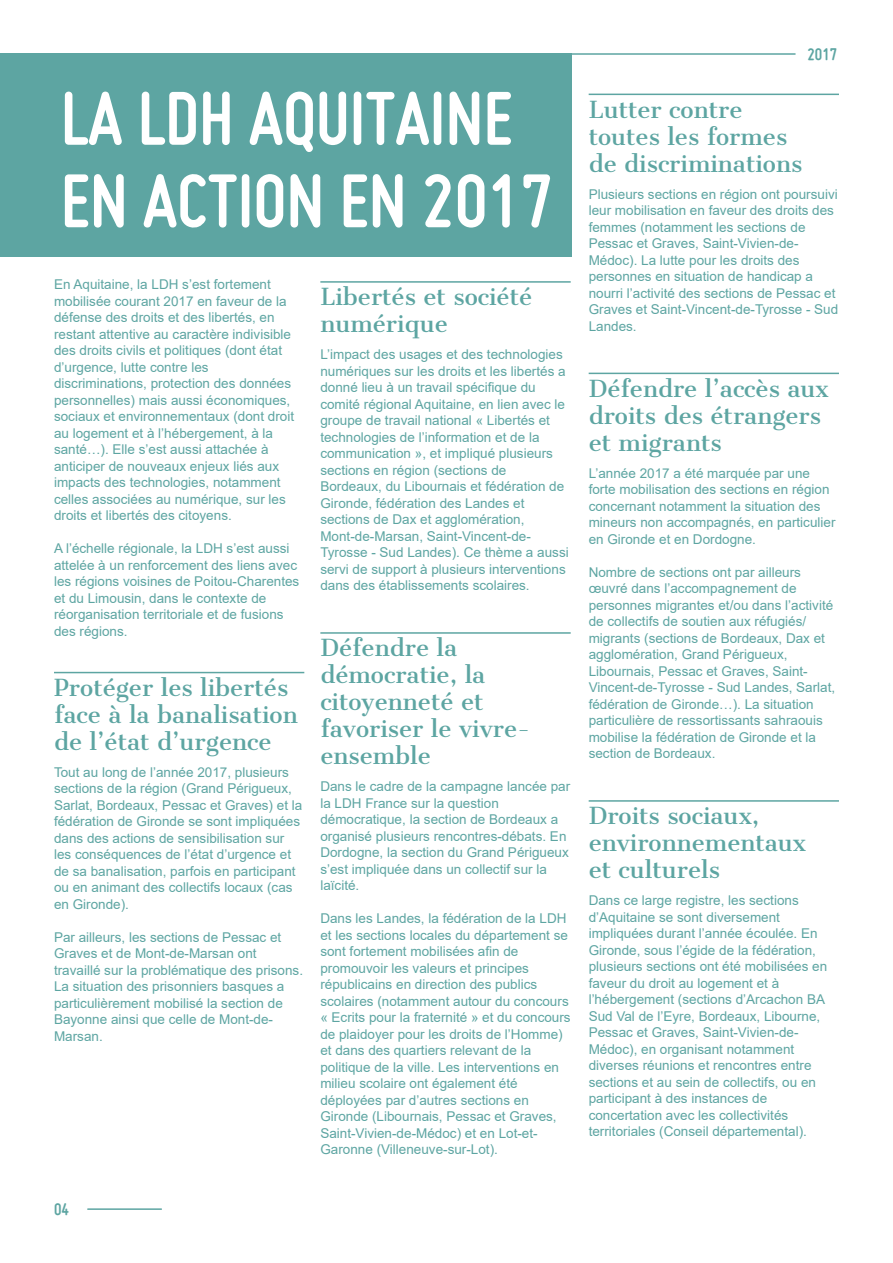
<style>
.page{position:relative;width:893px;height:1263px;background:#fff}
.page>*{position:absolute;margin:0;border:0;box-sizing:border-box;transform-origin:0 0}
.t1{font:700 79.05px/82.5px "Miso";color:#fff}
.t2{font:22.5px/27px "Cantata One";color:#5da5a2}
.t3{font:700 18px "Miso";color:#5da5a2}
.t4{font:13.5px/16.5px "Arial";color:#5da5a2}
</style>
<div class="page">
<hr style="left:171px;top:53px;width:624px;height:2px;background:#5da5a2">
<hr style="left:88px;top:1208px;width:73px;height:2px;background:#5da5a2">
<div style="left:0;top:53px;width:572px;height:203px;background:#5da5a2"></div>
<hr style="left:54px;top:672px;width:250px;height:1px;background:#5da5a2">
<hr style="left:320px;top:281px;width:251px;height:2px;background:#5da5a2">
<hr style="left:320px;top:632px;width:251px;height:2px;background:#5da5a2">
<hr style="left:589px;top:94px;width:250px;height:1px;background:#5da5a2">
<hr style="left:589px;top:373px;width:250px;height:1px;background:#5da5a2">
<hr style="left:589px;top:800px;width:250px;height:2px;background:#5da5a2">
<h1 class="t1" style="left:61px;top:76px;width:494px">LA LDH AQUITAINE<br>EN ACTION EN 2017</h1>
<p class="t4" style="left:54px;top:276px;width:242px">En Aquitaine, la LDH s’est fortement mobilisée courant 2017 en faveur de la défense des droits et des libertés, en restant attentive au caractère indivisible des droits civils et politiques (dont état d’urgence, lutte contre les discriminations, protection des données personnelles) mais aussi économiques, sociaux et environnementaux (dont droit au logement et à l’hébergement, à la santé…). Elle s’est aussi attachée à anticiper de nouveaux enjeux liés aux impacts des technologies, notamment celles associées au numérique, sur les droits et libertés des citoyens.</p>
<p class="t4" style="left:54px;top:540px;width:247px">A l’échelle régionale, la LDH s’est aussi attelée à un renforcement des liens avec les régions voisines de Poitou-Charentes et du Limousin, dans le contexte de réorganisation territoriale et de fusions des régions.</p>
<h2 class="t2" style="left:54px;top:674px;width:245px">Protéger les libertés face à la banalisation de l’état d’urgence</h2>
<p class="t4" style="left:54px;top:764px;width:250px">Tout au long de l’année 2017, plusieurs sections de la région (Grand Périgueux, Sarlat, Bordeaux, Pessac et Graves) et la fédération de Gironde se sont impliquées dans des actions de sensibilisation sur les conséquences de l’état d’urgence et de sa banalisation, parfois en participant ou en animant des collectifs locaux (cas en Gironde).</p>
<p class="t4" style="left:54px;top:929px;width:251px">Par ailleurs, les sections de Pessac et Graves et de Mont-de-Marsan ont travaillé sur la problématique des prisons.<br>La situation des prisonniers basques a particulièrement mobilisé la section de Bayonne ainsi que celle de Mont-de-Marsan.</p>
<h2 class="t2" style="left:320px;top:284px;width:213px">Libertés et société numérique</h2>
<p class="t4" style="left:320px;top:346px;width:250px">L’impact des usages et des technologies numériques sur les droits et les libertés a donné lieu à un travail spécifique du comité régional Aquitaine, en lien avec le groupe de travail national « Libertés et technologies de l’information et de la communication », et impliqué plusieurs sections en région (sections de Bordeaux, du Libournais et fédération de Gironde, fédération des Landes et sections de Dax et agglomération, Mont-de-Marsan, Saint-Vincent-de-Tyrosse - Sud Landes). Ce thème a aussi servi de support à plusieurs interventions dans des établissements scolaires.</p>
<h2 class="t2" style="left:320px;top:635px;width:211px">Défendre la démocratie, la citoyenneté et favoriser le vivre&shy;ensemble</h2>
<p class="t4" style="left:320px;top:778px;width:251px">Dans le cadre de la campagne lancée par la LDH France sur la question démocratique, la section de Bordeaux a organisé plusieurs rencontres-débats. En Dordogne, la section du Grand Périgueux s’est impliquée dans un collectif sur la laïcité.</p>
<p class="t4" style="left:320px;top:910px;width:252px">Dans les Landes, la fédération de la LDH et les sections locales du département se sont fortement mobilisées afin de promouvoir les valeurs et principes républicains en direction des publics scolaires (notamment autour du concours « Ecrits pour la fraternité » et du concours de plaidoyer pour les droits de l’Homme) et dans des quartiers relevant de la politique de la ville. Les interventions en milieu scolaire ont également été déployées par d’autres sections en Gironde (Libournais, Pessac et Graves, Saint-Vivien-de-Médoc) et en Lot-et-Garonne (Villeneuve-sur-Lot).</p>
<h3 class="t3" style="left:807px;top:44px;width:31px">2017</h3>
<h2 class="t2" style="left:589px;top:96px;width:215px">Lutter contre toutes les formes de discriminations</h2>
<p class="t4" style="left:589px;top:186px;width:251px">Plusieurs sections en région ont poursuivi leur mobilisation en faveur des droits des femmes (notamment les sections de Pessac et Graves, Saint-Vivien-de-Médoc). La lutte pour les droits des personnes en situation de handicap a nourri l’activité des sections de Pessac et Graves et Saint-Vincent-de-Tyrosse - Sud Landes.</p>
<h2 class="t2" style="left:589px;top:375px;width:242px">Défendre l’accès aux droits des étrangers et migrants</h2>
<p class="t4" style="left:589px;top:465px;width:248px">L’année 2017 a été marquée par une forte mobilisation des sections en région concernant notamment la situation des mineurs non accompagnés, en particulier en Gironde et en Dordogne.</p>
<p class="t4" style="left:589px;top:564px;width:248px">Nombre de sections ont par ailleurs œuvré dans l’accompagnement de personnes migrantes et/ou dans l’activité de collectifs de soutien aux réfugiés/ migrants (sections de Bordeaux, Dax et agglomération, Grand Périgueux, Libournais, Pessac et Graves, Saint-Vincent-de-Tyrosse - Sud Landes, Sarlat, fédération de Gironde…). La situation particulière de ressortissants sahraouis mobilise la fédération de Gironde et la section de Bordeaux.</p>
<h2 class="t2" style="left:589px;top:803px;width:219px">Droits sociaux, environnementaux et culturels</h2>
<p class="t4" style="left:589px;top:892px;width:240px">Dans ce large registre, les sections d’Aquitaine se sont diversement impliquées durant l’année écoulée. En Gironde, sous l’égide de la fédération, plusieurs sections ont été mobilisées en faveur du droit au logement et à l’hébergement (sections d’Arcachon BA Sud Val de l’Eyre, Bordeaux, Libourne, Pessac et Graves, Saint-Vivien-de-Médoc), en organisant notamment diverses réunions et rencontres entre sections et au sein de collectifs, ou en participant à des instances de concertation avec les collectivités territoriales (Conseil départemental).</p>
<h3 class="t3" style="left:54px;top:1199px;width:16px">04</h3>
</div>
